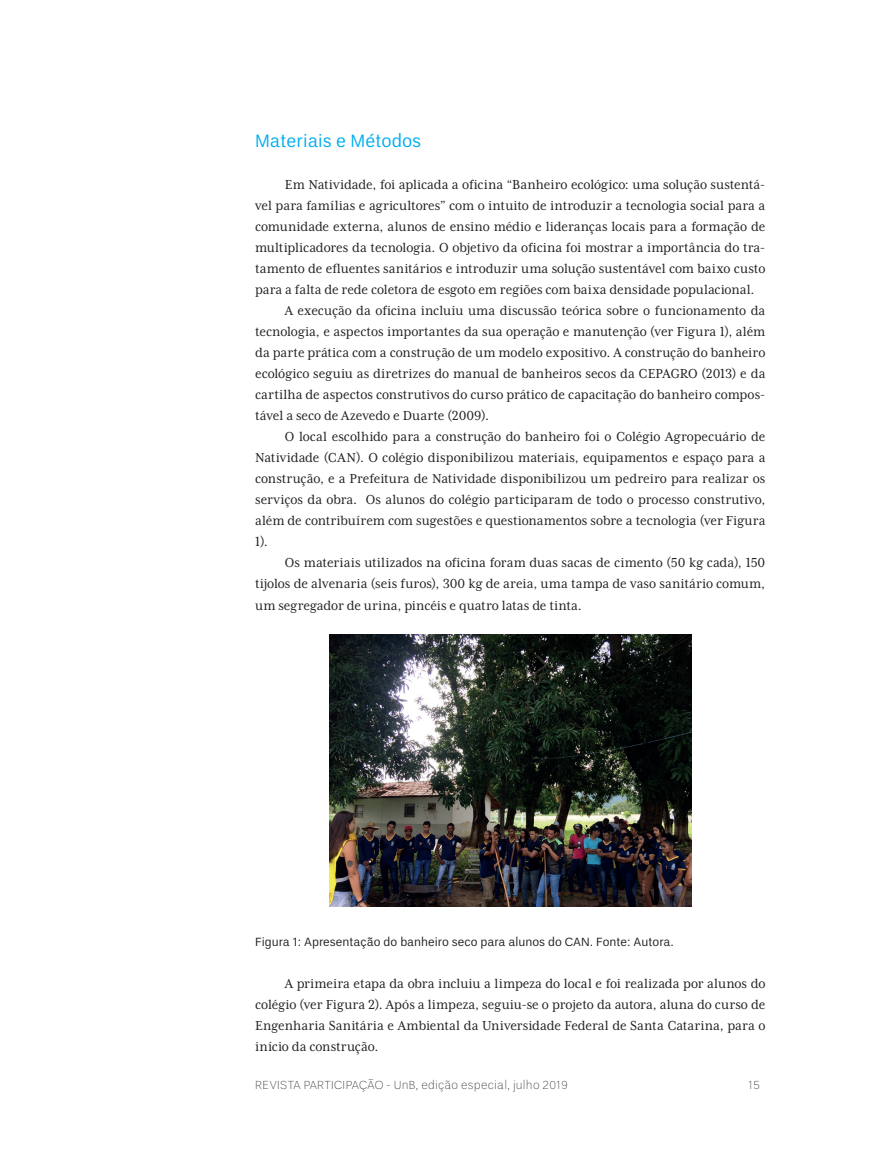
<style>
.page{position:relative;width:893px;height:1149px;background:#fff}
.page>*{position:absolute;margin:0;border:0;box-sizing:border-box;transform-origin:0 0}
.t1{font:18px "Un B Pro";color:#00aeef}
.t2{font:15px/21px "Mrs Eaves XL Serif Nar OT";color:#231f20;text-align:justify}
.t3{font:12px "Un B Pro";color:#231f20}
.t4{font:300 12px "Un B Pro";letter-spacing:.025em;color:#231f20}
</style>
<div class="page">
<img style="left:330px;top:634px;width:361px;height:271px">
<p class="t1" style="left:255px;top:130px;width:168px">Materiais e Métodos</p>
<p class="t2" style="left:285px;top:174px;width:482px">Em Natividade, foi aplicada a oficina “Banheiro ecológico: uma solução sustentá-</p>
<p class="t2" style="left:255px;top:195px;width:512px">vel para famílias e agricultores” com o intuito de introduzir a tecnologia social para a</p>
<p class="t2" style="left:255px;top:216px;width:512px">comunidade externa, alunos de ensino médio e lideranças locais para a formação de</p>
<p class="t2" style="left:255px;top:237px;width:512px">multiplicadores da tecnologia. O objetivo da oficina foi mostrar a importância do tra-</p>
<p class="t2" style="left:255px;top:258px;width:512px">tamento de efluentes sanitários e introduzir uma solução sustentável com baixo custo</p>
<p class="t2" style="left:255px;top:279px;width:501px">para a falta de rede coletora de esgoto em regiões com baixa densidade populacional.</p>
<p class="t2" style="left:285px;top:300px;width:482px">A execução da oficina incluiu uma discussão teórica sobre o funcionamento da</p>
<p class="t2" style="left:255px;top:321px;width:512px">tecnologia, e aspectos importantes da sua operação e manutenção (ver Figura 1), além</p>
<p class="t2" style="left:255px;top:342px;width:512px">da parte prática com a construção de um modelo expositivo. A construção do banheiro</p>
<p class="t2" style="left:255px;top:363px;width:512px">ecológico seguiu as diretrizes do manual de banheiros secos da CEPAGRO (2013) e da</p>
<p class="t2" style="left:255px;top:384px;width:512px">cartilha de aspectos construtivos do curso prático de capacitação do banheiro compos-</p>
<p class="t2" style="left:255px;top:405px;width:235px">tável a seco de Azevedo e Duarte (2009).</p>
<p class="t2" style="left:285px;top:426px;width:482px">O local escolhido para a construção do banheiro foi o Colégio Agropecuário de</p>
<p class="t2" style="left:255px;top:447px;width:512px">Natividade (CAN). O colégio disponibilizou materiais, equipamentos e espaço para a</p>
<p class="t2" style="left:255px;top:468px;width:512px">construção, e a Prefeitura de Natividade disponibilizou um pedreiro para realizar os</p>
<p class="t2" style="left:255px;top:489px;width:512px">serviços da obra. Os alunos do colégio participaram de todo o processo construtivo,</p>
<p class="t2" style="left:255px;top:510px;width:512px">além de contribuírem com sugestões e questionamentos sobre a tecnologia (ver Figura</p>
<p class="t2" style="left:255px;top:531px;width:14px">1).</p>
<p class="t2" style="left:285px;top:552px;width:482px">Os materiais utilizados na oficina foram duas sacas de cimento (50 kg cada), 150</p>
<p class="t2" style="left:255px;top:573px;width:512px">tijolos de alvenaria (seis furos), 300 kg de areia, uma tampa de vaso sanitário comum,</p>
<p class="t2" style="left:255px;top:594px;width:328px">um segregador de urina, pincéis e quatro latas de tinta.</p>
<p class="t3" style="left:255px;top:934px;width:420px">Figura 1: Apresentação do banheiro seco para alunos do CAN. Fonte: Autora.</p>
<p class="t2" style="left:255px;top:972px;width:512px;text-indent:30px">A primeira etapa da obra incluiu a limpeza do local e foi realizada por alunos do colégio (ver Figura 2). Após a limpeza, seguiu-se o projeto da autora, aluna do curso de Engenharia Sanitária e Ambiental da Universidade Federal de Santa Catarina, para o início da construção.</p>
<p class="t4" style="left:255px;top:1077px;width:314px">REVISTA PARTICIPAÇÃO - UnB, edição especial, julho 2019</p>
<p class="t4" style="left:748px;top:1077px;width:13px">15</p>
</div>
